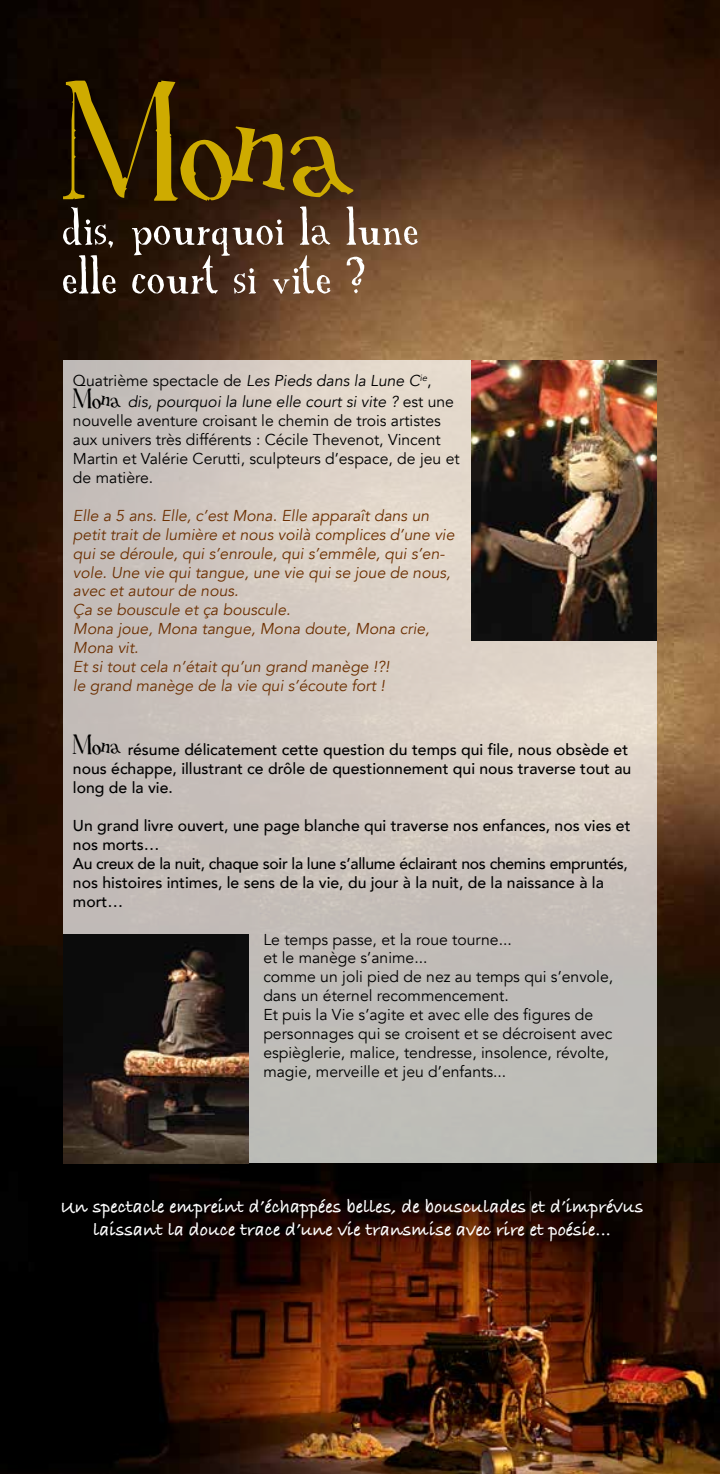
<style>
.page{position:relative;width:720px;height:1474px;background:#fff}
.page>*{position:absolute;margin:0;border:0;box-sizing:border-box;transform-origin:0 0}
.t1{font:160.3px "A Fontwith Serifs";color:#ceab00}
.t2{font:50.23px/48.6px "A Fontwith Serifs";color:#fff}
.t3{font:26.43px "A Fontwith Serifs";color:#000}
.t4{font:700 19.25px/23.1px "Bradley Hand ITCTT";color:#fff;text-align:center}
.t5{font:15.75px/18.9px "Avenir";color:#000}
.t6{font:500 15.75px/18.9px "Avenir";color:#000}
.t7{font:italic 15.75px/18.9px "Avenir";color:#6c3002}
.s1{font-style:italic}
</style>
<div class="page">
<img style="left:0;top:0;width:719px;height:1163px">
<svg style="left:63px;top:360px;width:593px;height:803px;background:#ccc4bd"></svg>
<img style="left:471px;top:360px;width:185px;height:280px">
<img style="left:0;top:1163px;width:719px;height:310px">
<img style="left:63px;top:934px;width:185px;height:228px">
<svg style="left:92px;top:396px;width:29px;height:12px"></svg>
<svg style="left:92px;top:742px;width:29px;height:13px"></svg>
<svg style="left:178px;top:125px;width:175px;height:78px;background:#2e180a"></svg>
<h1 class="t1" style="left:63px;top:55px;width:132px">M</h1>
<h2 class="t2" style="left:63px;top:205px;width:358px">dis, pourquoi la lune elle court si vite ?</h2>
<p class="t5" style="left:73px;top:372px;width:360px">Quatrième spectacle de <span class="s1">Les Pieds dans la Lune C</span><sup>ie</sup>,</p>
<h3 class="t3" style="left:73px;top:384px;width:23px">M</h3>
<p class="t5" style="left:73px;top:393px;width:388px;text-indent:55px"><span class="s1">dis, pourquoi la lune elle court si vite ?</span> est une nouvelle aventure croisant le chemin de trois artistes aux univers très différents : Cécile Thevenot, Vincent Martin et Valérie Cerutti, sculpteurs d’espace, de jeu et de matière.</p>
<p class="t7" style="left:73px;top:506px;width:383px">Elle a 5 ans. Elle, c’est Mona. Elle apparaît dans un petit trait de lumière et nous voilà complices d’une vie qui se déroule, qui s’enroule, qui s’emmêle, qui s’en&shy;vole. Une vie qui tangue, une vie qui se joue de nous, avec et autour de nous.<br>Ça se bouscule et ça bouscule.<br>Mona joue, Mona tangue, Mona doute, Mona crie, Mona vit.<br>Et si tout cela n’était qu’un grand manège !?!<br>le grand manège de la vie qui s’écoute fort !</p>
<h3 class="t3" style="left:73px;top:730px;width:23px">M</h3>
<p class="t6" style="left:73px;top:739px;width:559px;text-indent:55px">résume délicatement cette question du temps qui file, nous obsède et nous échappe, illustrant ce drôle de questionnement qui nous traverse tout au long de la vie.</p>
<p class="t6" style="left:73px;top:815px;width:558px">Un grand livre ouvert, une page blanche qui traverse nos enfances, nos vies et nos morts…<br>Au creux de la nuit, chaque soir la lune s’allume éclairant nos chemins empruntés, nos histoires intimes, le sens de la vie, du jour à la nuit, de la naissance à la mort…</p>
<p class="t5" style="left:263px;top:929px;width:351px">Le temps passe, et la roue tourne...<br>et le manège s’anime...<br>comme un joli pied de nez au temps qui s’envole, dans un éternel recommencement.<br>Et puis la Vie s’agite et avec elle des figures de personnages qui se croisent et se décroisent avec espièglerie, malice, tendresse, insolence, révolte, magie, merveille et jeu d’enfants...</p>
<p class="t4" style="left:61px;top:1193px;width:584px">Un spectacle empreint d’échappées belles, de bousculades et d’imprévus laissant la douce trace d’une vie transmise avec rire et poésie...</p>
</div>
